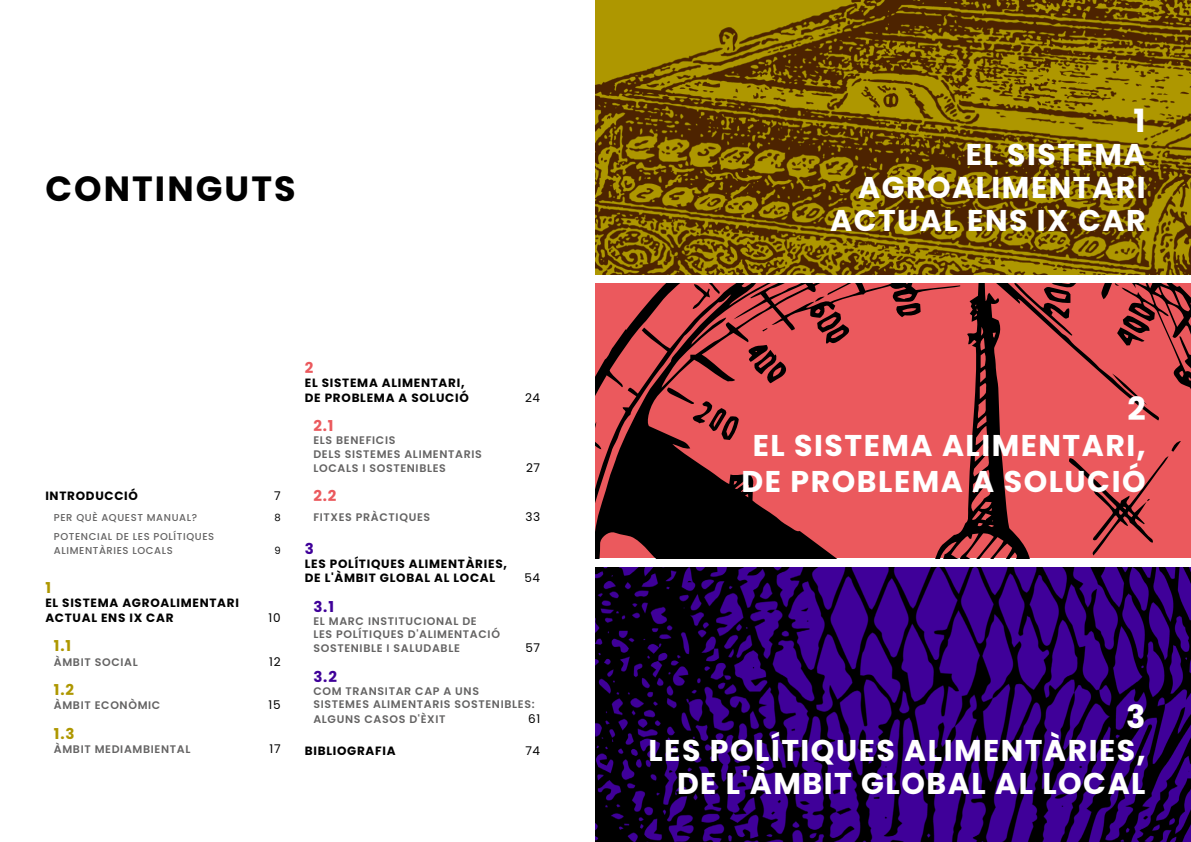
<style>
.page{position:relative;width:1191px;height:842px;background:#fff}
.page>*{position:absolute;margin:0;border:0;box-sizing:border-box;transform-origin:0 0}
.t1{font:700 35px "Poppins";letter-spacing:.06em;color:#000}
.t2{font:700 32px "Poppins";color:#fff}
.t3{font:700 30px/33px "Poppins";letter-spacing:.05em;color:#fff;text-align:right}
.t4{font:700 15px "Poppins";color:#ae9700}
.t5{font:700 15px "Poppins";color:#eb595d}
.t6{font:700 15px "Poppins";color:#3f0099}
.t7{font:700 12px/14.4px "Poppins";letter-spacing:.06em;color:#000}
.t8{font:12px "Poppins";letter-spacing:.06em;color:#000}
.t9{font:600 11px/13.2px "Poppins";letter-spacing:.06em;color:#646363}
.t10{font:500 10px/14px "Poppins";letter-spacing:.06em;color:#646363}
.t11{font:10px "Poppins";color:#000}
</style>
<div class="page">
<img style="left:595px;top:0;width:596px;height:274px">
<svg style="left:595px;top:284px;width:596px;height:274px;background:#b44447"></svg>
<svg style="left:1014px;top:284px;width:63px;height:52px;background:#a83f42"></svg>
<svg style="left:1117px;top:316px;width:32px;height:29px"></svg>
<svg style="left:1112px;top:373px;width:35px;height:32px"></svg>
<svg style="left:1068px;top:441px;width:113px;height:114px;background:#d45054"></svg>
<svg style="left:817px;top:311px;width:32px;height:33px"></svg>
<svg style="left:895px;top:303px;width:25px;height:14px"></svg>
<svg style="left:747px;top:345px;width:41px;height:38px;background:#94373a"></svg>
<svg style="left:666px;top:387px;width:72px;height:53px;background:#c2494c"></svg>
<svg style="left:762px;top:328px;width:5px;height:3px"></svg>
<svg style="left:595px;top:422px;width:6px;height:78px"></svg>
<svg style="left:1174px;top:284px;width:17px;height:6px"></svg>
<svg style="left:692px;top:284px;width:27px;height:25px"></svg>
<svg style="left:814px;top:296px;width:10px;height:6px"></svg>
<img style="left:595px;top:568px;width:596px;height:274px">
<h1 class="t1" style="left:45px;top:169px;width:252px">CONTINGUTS</h1>
<p class="t7" style="left:45px;top:488px;width:94px">INTRODUCCIÓ</p>
<p class="t8" style="left:274px;top:489px;width:8px">7</p>
<p class="t10" style="left:54px;top:510px;width:145px">PER QUÈ AQUEST MANUAL?</p>
<p class="t11" style="left:274px;top:511px;width:8px">8</p>
<p class="t10" style="left:54px;top:530px;width:162px">POTENCIAL DE LES POLÍTIQUES<br>ALIMENTÀRIES LOCALS</p>
<p class="t11" style="left:274px;top:545px;width:8px">9</p>
<h3 class="t4" style="left:45px;top:579px;width:7px">1</h3>
<p class="t7" style="left:45px;top:596px;width:195px">EL SISTEMA AGROALIMENTARI<br>ACTUAL ENS IX CAR</p>
<p class="t8" style="left:269px;top:611px;width:14px">10</p>
<h3 class="t4" style="left:54px;top:637px;width:19px">1.1</h3>
<p class="t9" style="left:54px;top:655px;width:85px">ÀMBIT SOCIAL</p>
<p class="t8" style="left:269px;top:654px;width:13px">12</p>
<h3 class="t4" style="left:54px;top:681px;width:22px">1.2</h3>
<p class="t9" style="left:54px;top:699px;width:108px">ÀMBIT ECONÒMIC</p>
<p class="t8" style="left:269px;top:698px;width:14px">15</p>
<h3 class="t4" style="left:54px;top:725px;width:22px">1.3</h3>
<p class="t9" style="left:54px;top:743px;width:138px">ÀMBIT MEDIAMBIENTAL</p>
<p class="t8" style="left:270px;top:742px;width:13px">17</p>
<h3 class="t5" style="left:305px;top:359px;width:10px">2</h3>
<p class="t7" style="left:305px;top:376px;width:165px">EL SISTEMA ALIMENTARI,<br>DE PROBLEMA A SOLUCIÓ</p>
<p class="t8" style="left:525px;top:391px;width:17px">24</p>
<h3 class="t5" style="left:313px;top:417px;width:22px">2.1</h3>
<p class="t9" style="left:313px;top:434px;width:170px">ELS BENEFICIS<br>DELS SISTEMES ALIMENTARIS</p>
<p class="t9" style="left:313px;top:461px;width:134px">LOCALS I SOSTENIBLES</p>
<p class="t8" style="left:526px;top:461px;width:16px">27</p>
<h3 class="t5" style="left:313px;top:487px;width:25px">2.2</h3>
<p class="t9" style="left:313px;top:511px;width:118px">FITXES PRÀCTIQUES</p>
<p class="t8" style="left:525px;top:510px;width:16px">33</p>
<h3 class="t6" style="left:305px;top:539px;width:11px">3</h3>
<p class="t7" style="left:305px;top:556px;width:204px">LES POLÍTIQUES ALIMENTÀRIES,<br>DE L'ÀMBIT GLOBAL AL LOCAL</p>
<p class="t8" style="left:524px;top:571px;width:17px">54</p>
<h3 class="t6" style="left:313px;top:598px;width:22px">3.1</h3>
<p class="t9" style="left:313px;top:614px;width:188px">EL MARC INSTITUCIONAL DE<br>LES POLÍTIQUES D'ALIMENTACIÓ</p>
<p class="t9" style="left:313px;top:642px;width:148px">SOSTENIBLE I SALUDABLE</p>
<p class="t8" style="left:525px;top:641px;width:16px">57</p>
<h3 class="t6" style="left:313px;top:668px;width:25px">3.2</h3>
<p class="t9" style="left:313px;top:685px;width:223px">COM TRANSITAR CAP A UNS<br>SISTEMES ALIMENTARIS SOSTENIBLES:</p>
<p class="t9" style="left:313px;top:712px;width:134px">ALGUNS CASOS D'ÈXIT</p>
<p class="t8" style="left:528px;top:711px;width:14px">61</p>
<p class="t7" style="left:305px;top:744px;width:92px">BIBLIOGRAFIA</p>
<p class="t8" style="left:525px;top:744px;width:16px">74</p>
<h2 class="t2" style="left:1133px;top:102px;width:14px">1</h2>
<h3 class="t3" style="left:830px;top:138px;width:317px">EL SISTEMA<br>AGROALIMENTARI<br>ACTUAL ENS IX CAR</h3>
<h2 class="t2" style="left:1127px;top:390px;width:20px">2</h2>
<h3 class="t3" style="left:741px;top:427px;width:405px;line-height:36px;text-align:center">EL SISTEMA ALIMENTARI,<br>DE PROBLEMA A SOLUCIÓ</h3>
<h2 class="t2" style="left:1126px;top:699px;width:21px">3</h2>
<h3 class="t3" style="left:648px;top:734px;width:498px">LES POLÍTIQUES ALIMENTÀRIES,<br>DE L'ÀMBIT GLOBAL AL LOCAL</h3>
</div>
